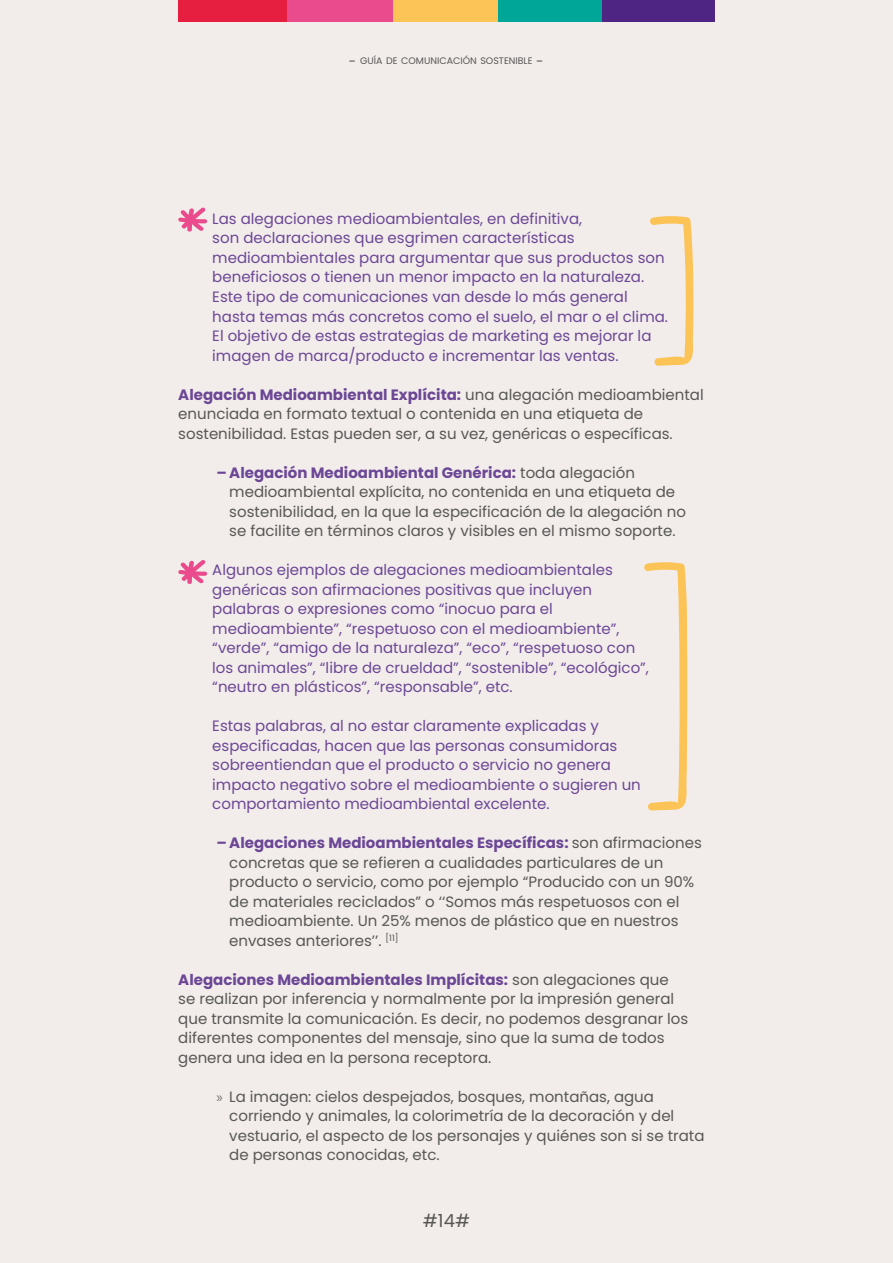
<style>
.page{position:relative;width:893px;height:1263px;background:#f2edea}
.page>*{position:absolute;margin:0;border:0;box-sizing:border-box;transform-origin:0 0}
.t1{font:18px "Poppins";color:#575756}
.t2{font:15px/19.5px "Poppins";color:#575756}
.destacadoDEFINICIONE{font:15px/19.5px "Poppins";color:#6c4796}
.t3{font:9.45px "Poppins";color:#575756}
.s1{font-size:13.5px}
.s2{font-weight:700;color:#6c4796}
.s3{font-family:"Myriad Pro";color:#706f6f}
</style>
<div class="page">
<div style="left:602px;top:0;width:113px;height:21px;background:#4e2583"></div>
<div style="left:497px;top:0;width:105px;height:21px;background:#00a799"></div>
<div style="left:392px;top:0;width:106px;height:21px;background:#fcc357"></div>
<div style="left:287px;top:0;width:105px;height:21px;background:#ea4b8c"></div>
<div style="left:178px;top:0;width:109px;height:21px;background:#e61e40"></div>
<svg style="left:178px;top:207px;width:30px;height:25px"></svg>
<svg style="left:178px;top:560px;width:30px;height:24px"></svg>
<svg style="left:650px;top:216px;width:44px;height:150px"></svg>
<svg style="left:644px;top:562px;width:44px;height:249px"></svg>
<p class="t3" style="left:349px;top:55px;width:196px"><span class="s1">-</span> GUÍA DE COMUNICACIÓN SOSTENIBLE <span class="s1">-</span></p>
<p class="destacadoDEFINICIONE" style="left:212px;top:209px;width:457px">Las alegaciones medioambientales, en definitiva,<br>son declaraciones que esgrimen características medioambientales para argumentar que sus productos son beneficiosos o tienen un menor impacto en la naturaleza.<br>Este tipo de comunicaciones van desde lo más general hasta temas más concretos como el suelo, el mar o el clima.<br>El objetivo de estas estrategias de marketing es mejorar la imagen de marca/producto e incrementar las ventas.</p>
<p class="t2" style="left:178px;top:385px;width:527px"><span class="s2">Alegación Medioambiental Explícita:</span> una alegación medioambiental enunciada en formato textual o contenida en una etiqueta de sostenibilidad. Estas pueden ser, a su vez, genéricas o específicas.</p>
<p class="t2" style="left:229px;top:463px;width:458px;text-indent:-13px"><span class="s2">– Alegación Medioambiental Genérica:</span> toda alegación medioambiental explícita, no contenida en una etiqueta de sostenibilidad, en la que la especificación de la alegación no se facilite en términos claros y visibles en el mismo soporte.</p>
<p class="destacadoDEFINICIONE" style="left:212px;top:560px;width:438px">Algunos ejemplos de alegaciones medioambientales genéricas son afirmaciones positivas que incluyen palabras o expresiones como “inocuo para el medioambiente”, “respetuoso con el medioambiente”, “verde”, “amigo de la naturaleza”, “eco”, “respetuoso con los animales”, “libre de crueldad”, “sostenible”, “ecológico”, “neutro en plásticos”, “responsable”, etc.</p>
<p class="destacadoDEFINICIONE" style="left:212px;top:716px;width:430px">Estas palabras, al no estar claramente explicadas y especificadas, hacen que las personas consumidoras sobreentiendan que el producto o servicio no genera impacto negativo sobre el medioambiente o sugieren un comportamiento medioambiental excelente.</p>
<p class="t2" style="left:229px;top:833px;width:474px;text-indent:-13px"><span class="s2">– Alegaciones Medioambientales Específicas:</span> son afirmaciones concretas que se refieren a cualidades particulares de un producto o servicio, como por ejemplo “Producido con un 90% de materiales reciclados” o ‘‘Somos más respetuosos con el medioambiente. Un 25% menos de plástico que en nuestros envases anteriores’’. <sup>[11]</sup></p>
<p class="t2" style="left:178px;top:970px;width:512px"><span class="s2">Alegaciones Medioambientales Implícitas:</span> son alegaciones que se realizan por inferencia y normalmente por la impresión general que transmite la comunicación. Es decir, no podemos desgranar los diferentes componentes del mensaje, sino que la suma de todos genera una idea en la persona receptora.</p>
<p class="t2" style="left:229px;top:1087px;width:477px;text-indent:-13px"><span class="s3">»</span> La imagen: cielos despejados, bosques, montañas, agua corriendo y animales, la colorimetría de la decoración y del vestuario, el aspecto de los personajes y quiénes son si se trata de personas conocidas, etc.</p>
<p class="t1" style="left:423px;top:1210px;width:49px">#14#</p>
</div>
